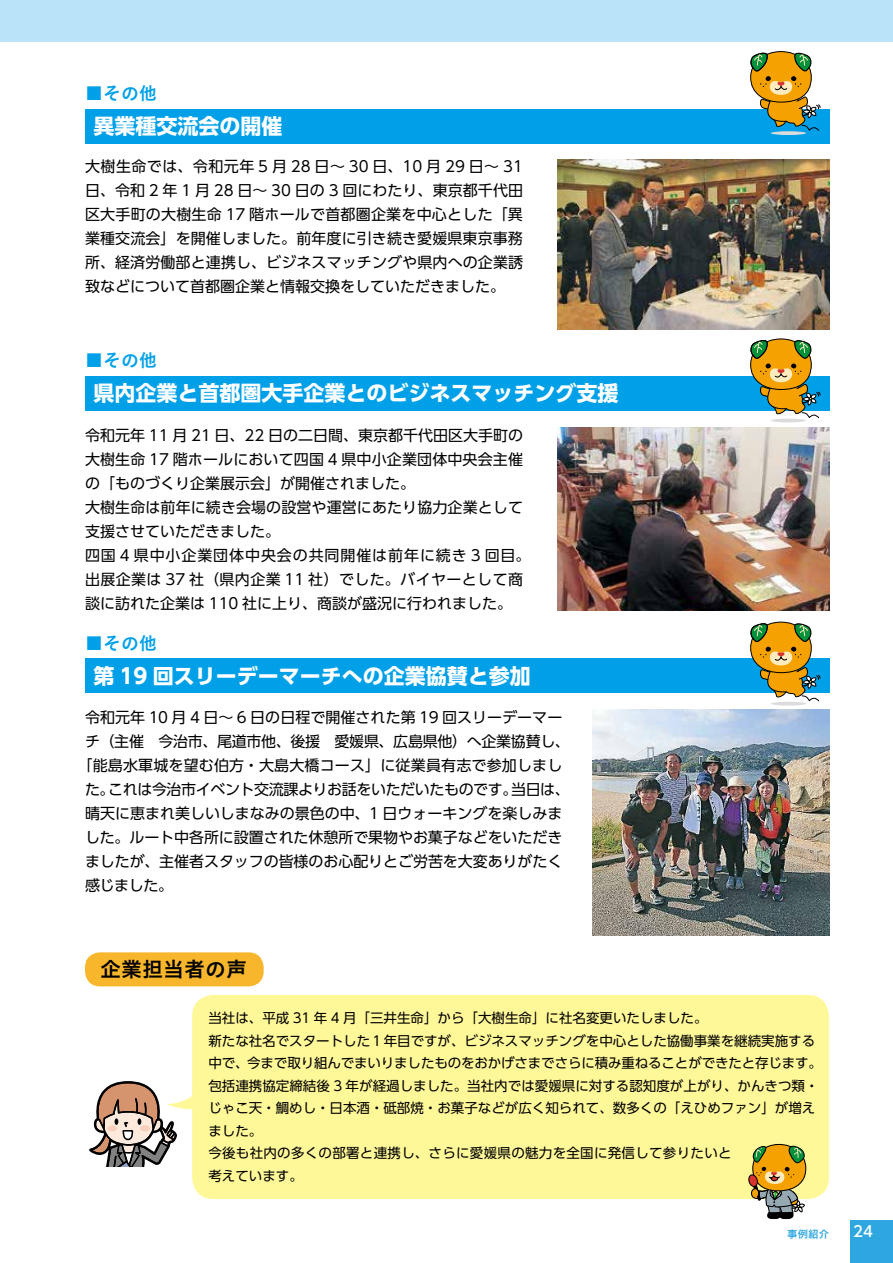
<style>
.page{position:relative;width:893px;height:1263px;background:#fff}
.page>*{position:absolute;margin:0;border:0;box-sizing:border-box;transform-origin:0 0}
.t1{font:700 21px "UD Shin Go Pro";color:#fff}
.t2{font:21px "Koburina Go Std W6";color:#000}
.t3{font:18px "Koburina Go Std W6";color:#00a0e9}
.t4{font:15px/24px "UD Shin Go Pro";color:#000;text-align:justify}
.t5{font:15px "UD Shin Go Pro";letter-spacing:-.025em;color:#000}
.t6{font:15px "UD Shin Go Pro";letter-spacing:-.02em;color:#000}
.t7{font:500 15px "UD Shin Go Pro";color:#fff}
.t8{font:13.5px/22.5px "UD Shin Go Pro";color:#000}
.t9{font:10.5px "Koburina Go Std W6";color:#2ea7e0}
</style>
<div class="page">
<div style="left:0;top:0;width:893px;height:42px;background:#bae3f9"></div>
<div style="left:850px;top:1220px;width:43px;height:43px;background:#2ea7e0"></div>
<div style="left:85px;top:376px;width:744px;height:34px;background:#00a0e9"></div>
<div style="left:85px;top:659px;width:744px;height:34px;background:#00a0e9"></div>
<img style="left:557px;top:427px;width:272px;height:183px">
<img style="left:593px;top:710px;width:236px;height:225px">
<div style="left:192px;top:995px;width:637px;height:204px;background:#fff899;border-radius:21px"></div>
<svg style="left:748px;top:1143px;width:58px;height:77px"></svg>
<div style="left:85px;top:952px;width:179px;height:34px;background:#f8b62d;border-radius:15px"></div>
<svg style="left:89px;top:1080px;width:104px;height:86px"></svg>
<div style="left:85px;top:109px;width:744px;height:35px;background:#00a0e9"></div>
<img style="left:557px;top:159px;width:272px;height:170px">
<svg style="left:750px;top:51px;width:71px;height:80px"></svg>
<svg style="left:771px;top:131px;width:35px;height:4px"></svg>
<svg style="left:750px;top:338px;width:71px;height:81px"></svg>
<hr style="left:771px;top:419px;width:35px;height:3px;background:#dbdbdb;border-radius:50%">
<svg style="left:750px;top:621px;width:71px;height:81px"></svg>
<hr style="left:771px;top:702px;width:35px;height:3px;background:#dbdbdb;border-radius:50%">
<p class="t3" style="left:85px;top:79px;width:73px">■その他</p>
<h1 class="t1" style="left:94px;top:109px;width:190px">異業種交流会の開催</h1>
<p class="t4" style="left:85px;top:154px;width:440px">大樹生命では、令和元年 5 月 28 日～ 30 日、10 月 29 日～ 31日、令和 2 年 1 月 28 日～ 30 日の 3 回にわたり、東京都千代田区大手町の大樹生命 17 階ホールで首都圏企業を中心とした「異業種交流会」を開催しました。前年度に引き続き愛媛県東京事務所、経済労働部と連携し、ビジネスマッチングや県内への企業誘致などについて首都圏企業と情報交換をしていただきました。</p>
<p class="t3" style="left:85px;top:347px;width:73px">■その他</p>
<h1 class="t1" style="left:94px;top:376px;width:527px">県内企業と首都圏大手企業とのビジネスマッチング支援</h1>
<p class="t4" style="left:85px;top:422px;width:447px;text-align:left">令和元年 11 月 21 日、22 日の二日間、東京都千代田区大手町の大樹生命 17 階ホールにおいて四国 4 県中小企業団体中央会主催の「ものづくり企業展示会」が開催されました。<br>大樹生命は前年に続き会場の設営や運営にあたり協力企業として支援させていただきました。<br>四国 4 県中小企業団体中央会の共同開催は前年に続き 3 回目。出展企業は 37 社（県内企業 11 社）でした。バイヤーとして商談に訪れた企業は 110 社に上り、商談が盛況に行われました。</p>
<p class="t3" style="left:85px;top:629px;width:73px">■その他</p>
<h1 class="t1" style="left:94px;top:659px;width:439px">第 19 回スリーデーマーチへの企業協賛と参加</h1>
<p class="t4" style="left:85px;top:705px;width:479px">令和元年 10 月 4 日～ 6 日の日程で開催された第 19 回スリーデーマー</p>
<p class="t6" style="left:85px;top:729px;width:486px">チ（主催　今治市、尾道市他、後援　愛媛県、広島県他）へ企業協賛し、</p>
<p class="t4" style="left:78px;top:753px;width:486px">「能島水軍城を望む伯方・大島大橋コース」に従業員有志で参加しまし</p>
<p class="t5" style="left:85px;top:777px;width:486px">た。これは今治市イベント交流課よりお話をいただいたものです。当日は、</p>
<p class="t4" style="left:85px;top:801px;width:479px">晴天に恵まれ美しいしまなみの景色の中、1 日ウォーキングを楽しみま</p>
<p class="t4" style="left:85px;top:825px;width:479px">した。ルート中各所に設置された休憩所で果物やお菓子などをいただき</p>
<p class="t4" style="left:85px;top:849px;width:479px">ましたが、主催者スタッフの皆様のお心配りとご労苦を大変ありがたく</p>
<p class="t4" style="left:85px;top:873px;width:89px">感じました。</p>
<h1 class="t2" style="left:100px;top:953px;width:148px">企業担当者の声</h1>
<p class="t8" style="left:208px;top:1006px;width:615px">当社は、平成 31 年 4 月「三井生命」から「大樹生命」に社名変更いたしました。<br>新たな社名でスタートした１年目ですが、ビジネスマッチングを中心とした協働事業を継続実施する中で、今まで取り組んでまいりましたものをおかげさまでさらに積み重ねることができたと存じます。包括連携協定締結後 3 年が経過しました。当社内では愛媛県に対する認知度が上がり、かんきつ類・じゃこ天・鯛めし・日本酒・砥部焼・お菓子などが広く知られて、数多くの「えひめファン」が増えました。<br>今後も社内の多くの部署と連携し、さらに愛媛県の魅力を全国に発信して参りたいと<br>考えています。</p>
<p class="t9" style="left:787px;top:1226px;width:43px">事例紹介</p>
<p class="t7" style="left:853px;top:1219px;width:21px">24</p>
</div>
